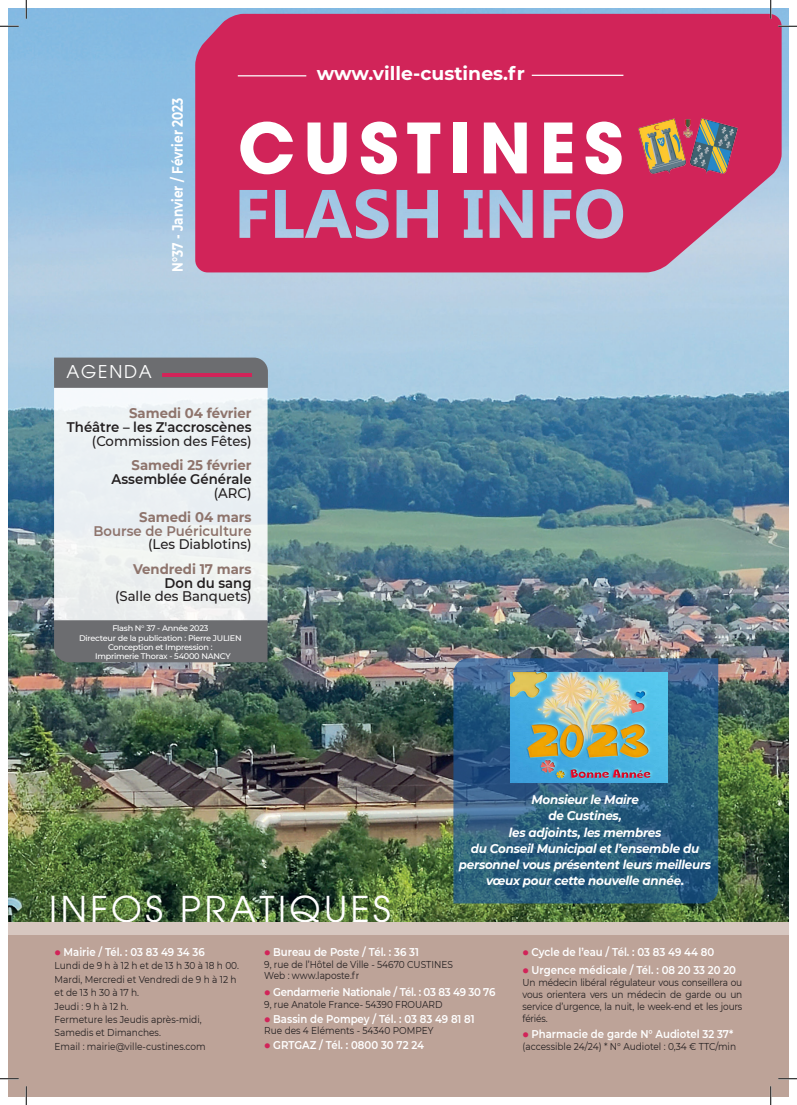
<style>
.page{position:relative;width:797px;height:1105px;background:#fff}
.page>*{position:absolute;margin:0;border:0;box-sizing:border-box;transform-origin:0 0}
.t1{font:700 68.75px "Avant Garde";letter-spacing:.115em;color:#fff}
.t2{font:35.38px "Avant Garde";letter-spacing:.1em;color:#fff}
.t3{font:700 18.75px "Montserrat";color:#fff}
.t4{font:17.5px "Avant Garde";letter-spacing:.1em;color:#fff}
.t5{font:700 15px "Montserrat";color:#fff;scale:.8 1}
.t6{font:500 13.88px "Montserrat";color:#231f20;scale:.95 1}
.t7{font:700 13.88px "Montserrat";color:#8e746c;scale:.95 1}
.t8{font:600 13.88px "Montserrat";color:#231f20;scale:.95 1}
.t9{font:600 13.88px "Montserrat";color:#8e746c;scale:.95 1}
.t10{font:italic 700 12.5px/16.2px "Montserrat";letter-spacing:-.02em;color:#fff;text-align:center;scale:.95 1}
.t11{font:600 11.25px "Montserrat";color:#fff;scale:.9 1}
.t12{font:600 11.25px "Montserrat";letter-spacing:-.02em;color:#fff;scale:.9 1}
.t13{font:10px/13.4px "Montserrat";color:#231f20;scale:.9 1}
.t14{font:500 8.12px "Montserrat";letter-spacing:-.03em;color:#fff}
.s1{color:#d12459}
</style>
<div class="page">
<img style="left:9px;top:9px;width:779px;height:913px">
<svg style="left:195px;top:14px;width:586px;height:258px;background:#cd3668"></svg>
<img style="left:639px;top:118px;width:98px;height:55px">
<hr style="left:532px;top:75px;width:91px;height:1px;background:#fff">
<hr style="left:238px;top:75px;width:68px;height:1px;background:#fff">
<div style="left:9px;top:922px;width:779px;height:174px;background:#bda398"></div>
<div style="left:9px;top:922px;width:779px;height:12px;background:#dbccc5"></div>
<svg style="left:453px;top:658px;width:265px;height:245px;background:#2d5e80"></svg>
<img style="left:510px;top:672px;width:157px;height:110px">
<svg style="left:54px;top:388px;width:213px;height:232px;fill:#ecf1f3"></svg>
<div style="left:54px;top:358px;width:214px;height:30px;background:#6c6d70"></div>
<hr style="left:162px;top:373px;width:90px;height:4px;background:#d12459">
<div style="left:54px;top:620px;width:213px;height:42px;background:#6c6d70"></div>
<svg style="left:0;top:25px;width:19px;height:2px"></svg>
<svg style="left:778px;top:25px;width:19px;height:2px"></svg>
<svg style="left:0;top:1078px;width:19px;height:1px"></svg>
<svg style="left:778px;top:1078px;width:19px;height:1px"></svg>
<svg style="left:25px;top:0;width:2px;height:19px"></svg>
<svg style="left:25px;top:1086px;width:2px;height:19px"></svg>
<svg style="left:770px;top:0;width:1px;height:19px"></svg>
<svg style="left:770px;top:1086px;width:1px;height:19px"></svg>
<h3 class="t5" style="left:167px;top:272px;width:219px;rotate:-90deg">N°37 - Janvier / Février 2023</h3>
<h3 class="t4" style="left:66px;top:361px;width:87px">AGENDA</h3>
<h3 class="t3" style="left:317px;top:60px;width:209px">www.ville-custines.fr</h3>
<h1 class="t1" style="left:238px;top:103px;width:387px">CUSTINES</h1>
<h3 class="t7" style="left:129px;top:403px;width:130px">Samedi 04 février</h3>
<h3 class="t8" style="left:67px;top:417px;width:196px">Théâtre – les Z'accroscènes</h3>
<h3 class="t6" style="left:92px;top:431px;width:170px">(Commission des Fêtes)</h3>
<h3 class="t7" style="left:132px;top:455px;width:128px">Samedi 25 février</h3>
<h3 class="t8" style="left:112px;top:469px;width:149px">Assemblée Générale</h3>
<h3 class="t6" style="left:214px;top:483px;width:41px">(ARC)</h3>
<h3 class="t7" style="left:139px;top:507px;width:120px">Samedi 04 mars</h3>
<h3 class="t9" style="left:93px;top:521px;width:168px">Bourse de Puériculture</h3>
<h3 class="t6" style="left:148px;top:535px;width:110px">(Les Diablotins)</h3>
<h3 class="t7" style="left:133px;top:559px;width:126px">Vendredi 17 mars</h3>
<h3 class="t8" style="left:164px;top:573px;width:93px">Don du sang</h3>
<h3 class="t6" style="left:115px;top:587px;width:145px">(Salle des Banquets)</h3>
<p class="t14" style="left:112px;top:623px;width:98px">Flash N° 37 - Année 2023</p>
<p class="t14" style="left:79px;top:632px;width:164px">Directeur de la publication : Pierre JULIEN</p>
<p class="t14" style="left:108px;top:641px;width:106px">Conception et Impression :</p>
<p class="t14" style="left:95px;top:651px;width:137px">Imprimerie Thorax - 54000 NANCY</p>
<h2 class="t2" style="left:49px;top:888px;width:343px">INFOS PRATIQUES</h2>
<p class="t10" style="left:459px;top:791px;width:267px">Monsieur le Maire<br>de Custines,<br>les adjoints, les membres<br>du Conseil Municipal et l’ensemble du personnel vous présentent leurs meilleurs vœux pour cette nouvelle année.</p>
<p class="t11" style="left:55px;top:944px;width:168px"><span class="s1">●</span> Mairie / Tél. : 03 83 49 34 36</p>
<p class="t13" style="left:55px;top:959px;width:206px">Lundi de 9 h à 12 h et de 13 h 30 à 18 h 00.<br>Mardi, Mercredi et Vendredi de 9 h à 12 h et de 13 h 30 à 17 h.<br>Jeudi : 9 h à 12 h.<br>Fermeture les Jeudis après-midi,<br>Samedis et Dimanches.<br>Email : mairie@ville-custines.com</p>
<p class="t11" style="left:264px;top:944px;width:173px"><span class="s1">●</span> Bureau de Poste / Tél. : 36 31</p>
<p class="t13" style="left:264px;top:958px;width:211px;line-height:11.5px">9, rue de l’Hôtel de Ville - 54670 CUSTINES<br>Web : www.laposte.fr</p>
<p class="t12" style="left:264px;top:984px;width:258px"><span class="s1">●</span> Gendarmerie Nationale / Tél. : 03 83 49 30 76</p>
<p class="t13" style="left:264px;top:997px;width:199px">9, rue Anatole France- 54390 FROUARD</p>
<p class="t11" style="left:264px;top:1011px;width:235px"><span class="s1">●</span> Bassin de Pompey / Tél. : 03 83 49 81 81</p>
<p class="t13" style="left:264px;top:1024px;width:189px">Rue des 4 Eléments - 54340 POMPEY</p>
<p class="t11" style="left:264px;top:1037px;width:179px"><span class="s1">●</span> GRTGAZ / Tél. : 0800 30 72 24</p>
<p class="t11" style="left:522px;top:944px;width:214px"><span class="s1">●</span> Cycle de l’eau / Tél. : 03 83 49 44 80</p>
<p class="t11" style="left:522px;top:962px;width:239px"><span class="s1">●</span> Urgence médicale / Tél. : 08 20 33 20 20</p>
<p class="t13" style="left:522px;top:976px;width:246px;line-height:12px;text-align:justify">Un médecin libéral régulateur vous conseillera ou vous orientera vers un médecin de garde ou un service d’urgence, la nuit, le week-end et les jours fériés.</p>
<p class="t11" style="left:522px;top:1026px;width:236px"><span class="s1">●</span> Pharmacie de garde N° Audiotel 32 37*</p>
<p class="t13" style="left:522px;top:1039px;width:239px">(accessible 24/24) * N° Audiotel : 0,34 € TTC/min</p>
</div>
